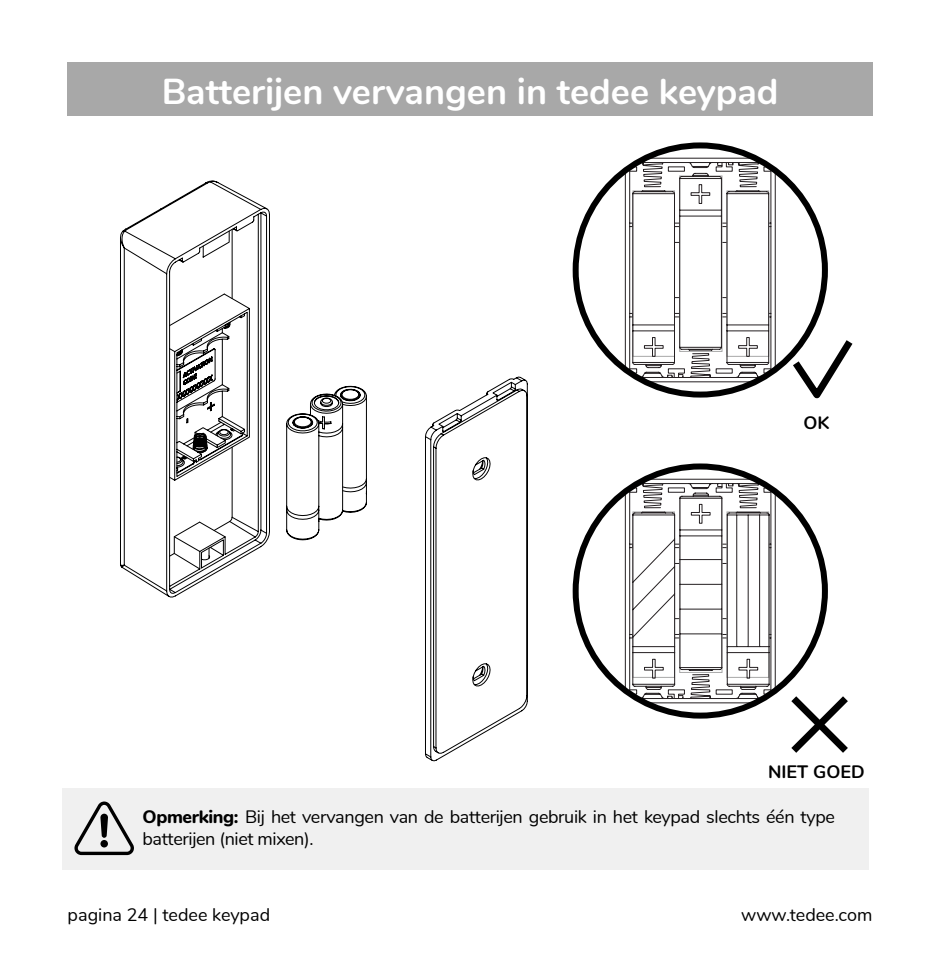
<style>
.page{position:relative;width:936px;height:978px;background:#fff}
.page>*{position:absolute;margin:0;border:0;box-sizing:border-box;transform-origin:0 0}
.t1{font:700 36px "Nunito";color:#fff}
.t2{font:18px/21.6px "Nunito";letter-spacing:-.02em;color:#000}
.t3{font:18px "Nunito";color:#000}
.t4{font:700 18px "Nunito";color:#000}
.s1{font-weight:800}
</style>
<div class="page">
<svg style="left:624px;top:158px;width:151px;height:224px"></svg>
<div style="left:572px;top:142px;width:255px;height:256px;border:6px solid #000;border-radius:50%"></div>
<svg style="left:624px;top:479px;width:151px;height:224px"></svg>
<div style="left:572px;top:463px;width:255px;height:256px;border:6px solid #000;border-radius:50%"></div>
<div style="left:62px;top:788px;width:806px;height:82px;background:#f0f0f0"></div>
<svg style="left:74px;top:801px;width:60px;height:54px"></svg>
<svg style="left:120px;top:180px;width:408px;height:581px"></svg>
<svg style="left:169px;top:229px;width:198px;height:330px"></svg>
<svg style="left:788px;top:335px;width:65px;height:64px"></svg>
<svg style="left:791px;top:696px;width:57px;height:57px"></svg>
<div style="left:67px;top:63px;width:805px;height:53px;background:#a8a8a8"></div>
<h1 class="t1" style="left:162px;top:65px;width:618px">Batterijen vervangen in tedee keypad</h1>
<p class="t4" style="left:803px;top:409px;width:27px">OK</p>
<p class="t4" style="left:768px;top:758px;width:98px">NIET GOED</p>
<p class="t2" style="left:142px;top:805px;width:694px"><span class="s1">Opmerking:</span> Bij het vervangen van de batterijen gebruik in het keypad slechts één type batterijen (niet mixen).</p>
<p class="t3" style="left:68px;top:902px;width:204px">pagina 24 | tedee keypad</p>
<p class="t3" style="left:741px;top:902px;width:133px">www.tedee.com</p>
</div>
